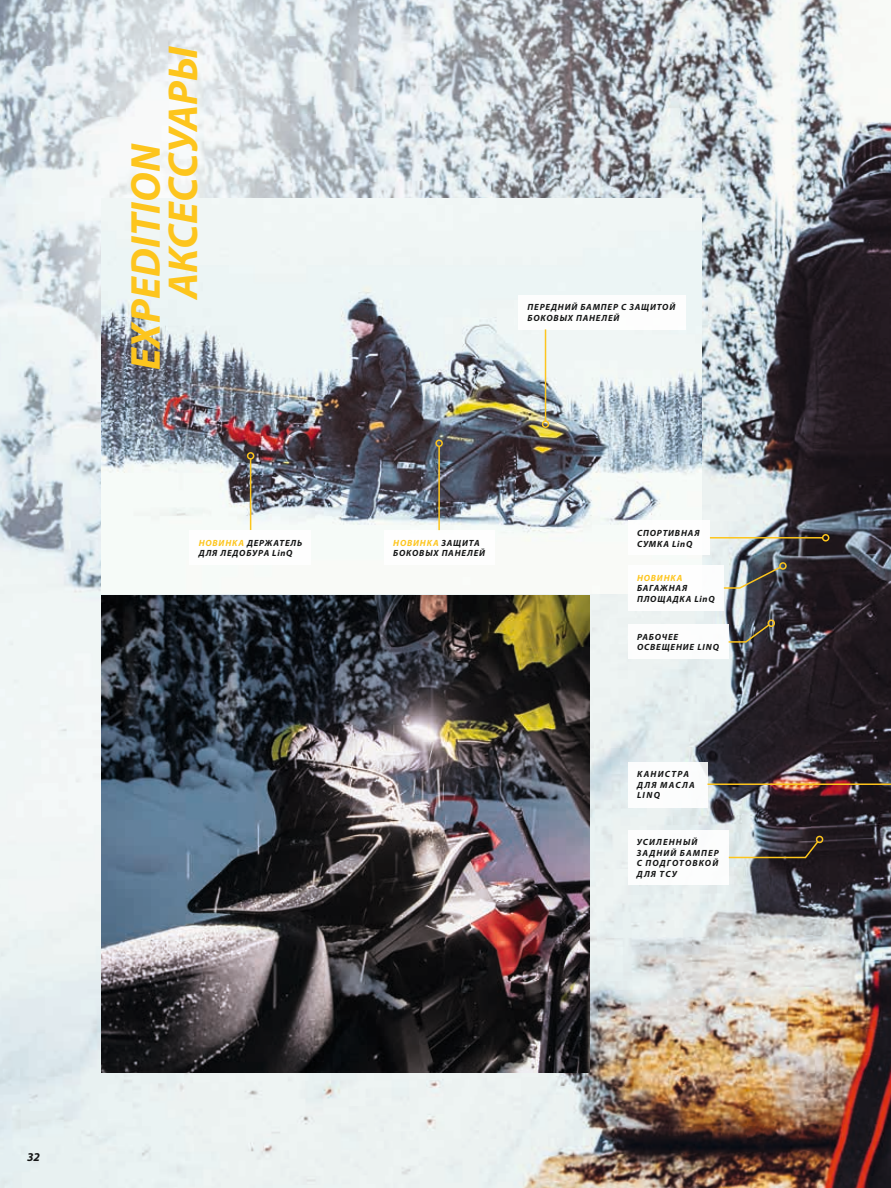
<style>
.page{position:relative;width:891px;height:1188px;background:#fff}
.page>*{position:absolute;margin:0;border:0;box-sizing:border-box;transform-origin:0 0}
.t1{font:italic 700 42px/37.5px "Myriad Pro";color:#fdc51d}
.t2{font:italic 700 12px "Myriad Pro";color:#151616}
.t3{font:italic 700 9px/10.5px "Myriad Pro";letter-spacing:.09em;color:#151616}
.t4{font:italic 700 9px/10.5px "Myriad Pro";letter-spacing:.12em;color:#151616}
.t5{font:italic 700 9px "Myriad Pro";letter-spacing:.09em;color:#fdc51d}
.t6{font:italic 700 9px/10.5px "Myriad Pro";letter-spacing:.14em;color:#151616}
.s1{color:#fdc51d}
.s2{color:#151616}
</style>
<div class="page">
<img style="left:0;top:0;width:891px;height:1188px">
<img style="left:101px;top:198px;width:601px;height:396px">
<hr style="left:709px;top:537px;width:114px;height:2px;background:#fdc51d">
<div style="left:822px;top:534px;width:7px;height:8px;border:2px solid #fdc51d;border-radius:50%"></div>
<div style="left:628px;top:565px;width:96px;height:46px;background:#fff"></div>
<div style="left:628px;top:624px;width:101px;height:35px;background:#fff"></div>
<div style="left:628px;top:831px;width:101px;height:54px;background:#fff"></div>
<div style="left:628px;top:762px;width:80px;height:45px;background:#fff"></div>
<div style="left:628px;top:521px;width:81px;height:34px;background:#fff"></div>
<div style="left:384px;top:530px;width:111px;height:35px;background:#fff"></div>
<div style="left:519px;top:295px;width:167px;height:34px;background:#fff"></div>
<hr style="left:545px;top:329px;width:1px;height:92px;background:#fdc51d">
<div style="left:542px;top:420px;width:7px;height:8px;border:2px solid #fdc51d;border-radius:50%"></div>
<svg style="left:706px;top:701px;width:185px;height:85px"></svg>
<svg style="left:728px;top:840px;width:92px;height:19px"></svg>
<div style="left:816px;top:836px;width:7px;height:7px;border:2px solid #fdc51d;border-radius:50%"></div>
<hr style="left:250px;top:459px;width:1px;height:71px;background:#fdc51d">
<div style="left:247px;top:452px;width:7px;height:8px;border:2px solid #fdc51d;border-radius:50%"></div>
<div style="left:190px;top:530px;width:121px;height:35px;background:#fff"></div>
<hr style="left:438px;top:446px;width:2px;height:84px;background:#fdc51d">
<div style="left:435px;top:440px;width:8px;height:7px;border:2px solid #fdc51d;border-radius:50%"></div>
<svg style="left:723px;top:565px;width:59px;height:25px"></svg>
<div style="left:779px;top:562px;width:8px;height:8px;border:2px solid #fdc51d;border-radius:50%"></div>
<svg style="left:727px;top:623px;width:44px;height:20px"></svg>
<div style="left:768px;top:620px;width:7px;height:7px;border:2px solid #fdc51d;border-radius:50%"></div>
<img style="left:101px;top:595px;width:488px;height:477px">
<h1 class="t1" style="left:126px;top:299px;width:254px;text-indent:-71px;rotate:-90deg">EXPEDITION<br>АКСЕССУАРЫ</h1>
<p class="t3" style="left:199px;top:537px;width:105px"><span class="s1">НОВИНКА</span> ДЕРЖАТЕЛЬ<br>ДЛЯ ЛЕДОБУРА LinQ</p>
<p class="t3" style="left:528px;top:302px;width:149px">ПЕРЕДНИЙ БАМПЕР С ЗАЩИТОЙ<br>БОКОВЫХ ПАНЕЛЕЙ</p>
<p class="t3" style="left:637px;top:527px;width:64px">СПОРТИВНАЯ</p>
<p class="t5" style="left:393px;top:537px;width:88px">НОВИНКА <span class="s2">ЗАЩИТА</span></p>
<p class="t3" style="left:637px;top:538px;width:57px">СУМКА LinQ</p>
<p class="t3" style="left:393px;top:547px;width:93px">БОКОВЫХ ПАНЕЛЕЙ</p>
<p class="t5" style="left:637px;top:572px;width:47px">НОВИНКА</p>
<p class="t3" style="left:637px;top:583px;width:79px">БАГАЖНАЯ<br>ПЛОЩАДКА LinQ</p>
<p class="t3" style="left:637px;top:631px;width:84px">РАБОЧЕЕ<br>ОСВЕЩЕНИЕ LINQ</p>
<p class="t6" style="left:637px;top:769px;width:59px">КАНИСТРА<br>ДЛЯ МАСЛА<br>LINQ</p>
<p class="t4" style="left:637px;top:837px;width:84px">УСИЛЕННЫЙ<br>ЗАДНИЙ БАМПЕР<br>С ПОДГОТОВКОЙ<br>ДЛЯ ТСУ</p>
<h2 class="t2" style="left:27px;top:1149px;width:14px">32</h2>
</div>
